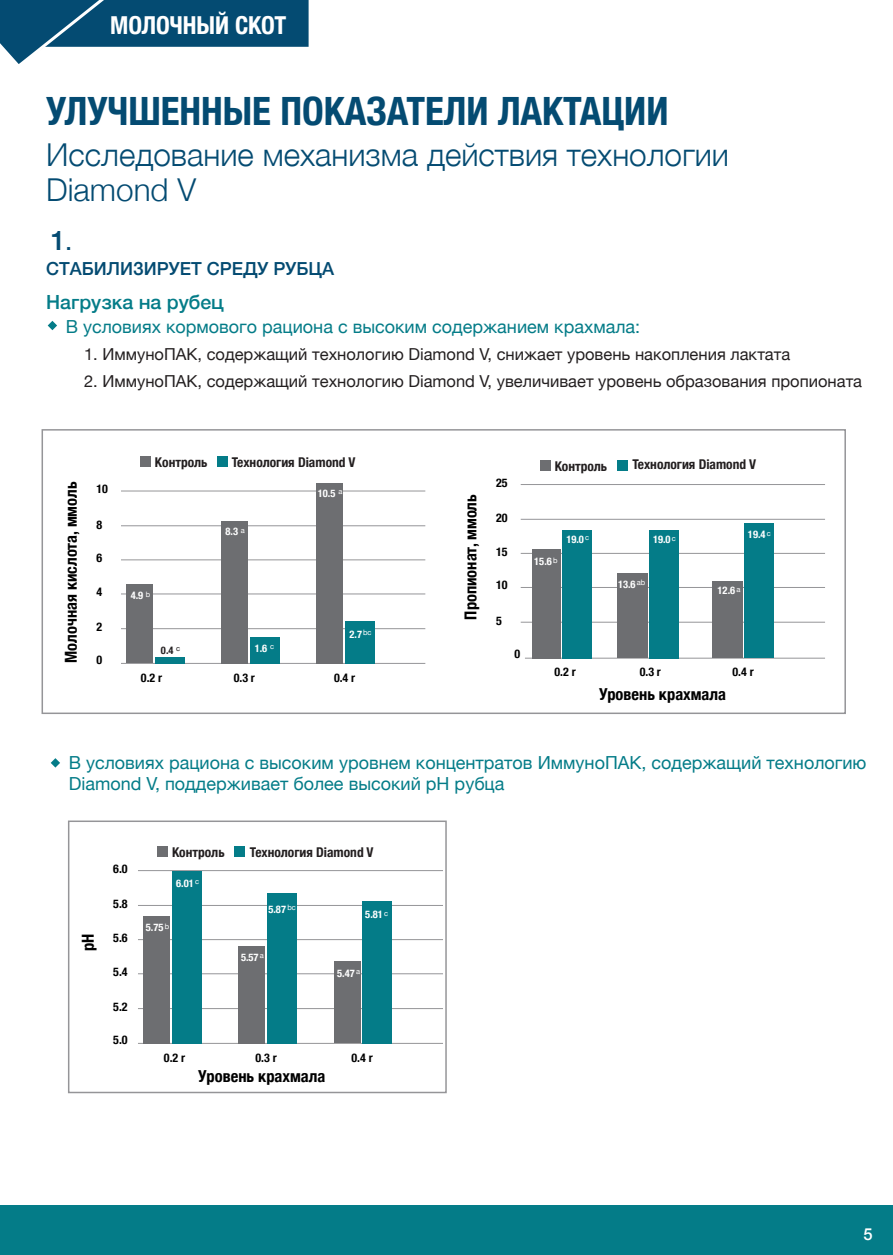
<style>
.page{position:relative;width:893px;height:1255px;background:#fff}
.page>*{position:absolute;margin:0;border:0;box-sizing:border-box;transform-origin:0 0}
.t1{font:700 condensed 39px "Helvetica Neue";color:#044b72}
.t2{font:300 31.5px/34.5px "Helvetica Neue";color:#044b72}
.t3{font:500 27px "Helvetica Neue";color:#044b72}
.t4{font:700 condensed 24.75px "Helvetica Neue";color:#fff}
.t5{font:500 19.5px "Helvetica Neue";color:#047c88}
.t6{font:18px/21px "Helvetica Neue";color:#047c88}
.t7{font:500 18px "Helvetica Neue";color:#044b72}
.t8{font:16.5px "Helvetica Neue";color:#231f20}
.t9{font:700 condensed 16.5px "Helvetica Neue";color:#000}
.t10{font:500 16.5px "Helvetica Neue";color:#fff}
.t11{font:700 condensed 13.5px "Helvetica Neue";color:#231f20}
.t12{font:700 condensed 12px "Helvetica Neue";color:#000}
.t13{font:700 condensed 10.5px "Helvetica Neue";color:#fff}
.t14{font:700 condensed 10.5px "Helvetica Neue";color:#231f20}
.s1{font-size:21px}
</style>
<div class="page">
<svg style="left:0;top:0;width:309px;height:64px"></svg>
<div style="left:0;top:1205px;width:893px;height:49px;background:#047c88"></div>
<svg style="left:48px;top:321px;width:9px;height:9px"></svg>
<svg style="left:51px;top:758px;width:9px;height:9px"></svg>
<div style="left:68px;top:820px;width:379px;height:273px;border:2px solid #959598"></div>
<hr style="left:138px;top:870px;width:305px;height:1px;background:#959598">
<hr style="left:138px;top:905px;width:305px;height:1px;background:#959598">
<hr style="left:138px;top:939px;width:305px;height:1px;background:#959598">
<hr style="left:138px;top:973px;width:305px;height:1px;background:#959598">
<hr style="left:138px;top:1008px;width:305px;height:1px;background:#959598">
<hr style="left:138px;top:1042px;width:305px;height:1px;background:#959598">
<div style="left:157px;top:845px;width:11px;height:11px;background:#6d6e71"></div>
<div style="left:234px;top:845px;width:11px;height:11px;background:#047c88"></div>
<div style="left:172px;top:870px;width:30px;height:173px;background:#047c88"></div>
<div style="left:267px;top:893px;width:30px;height:150px;background:#047c88"></div>
<div style="left:362px;top:900px;width:30px;height:143px;background:#047c88"></div>
<div style="left:143px;top:915px;width:27px;height:128px;background:#6d6e71"></div>
<div style="left:238px;top:946px;width:27px;height:97px;background:#6d6e71"></div>
<div style="left:334px;top:961px;width:27px;height:82px;background:#6d6e71"></div>
<div style="left:42px;top:429px;width:804px;height:285px;border:2px solid #959598"></div>
<hr style="left:521px;top:484px;width:304px;height:1px;background:#959598">
<hr style="left:521px;top:519px;width:304px;height:1px;background:#959598">
<hr style="left:521px;top:553px;width:304px;height:1px;background:#959598">
<hr style="left:521px;top:587px;width:304px;height:1px;background:#959598">
<hr style="left:521px;top:621px;width:304px;height:1px;background:#959598">
<hr style="left:525px;top:657px;width:300px;height:1px;background:#959598">
<div style="left:540px;top:460px;width:10px;height:10px;background:#6d6e71"></div>
<div style="left:617px;top:460px;width:10px;height:10px;background:#047c88"></div>
<div style="left:562px;top:530px;width:30px;height:128px;background:#047c88"></div>
<div style="left:649px;top:530px;width:30px;height:128px;background:#047c88"></div>
<div style="left:744px;top:523px;width:30px;height:135px;background:#047c88"></div>
<div style="left:532px;top:548px;width:28px;height:110px;background:#6d6e71"></div>
<div style="left:617px;top:573px;width:30px;height:85px;background:#6d6e71"></div>
<div style="left:713px;top:581px;width:30px;height:77px;background:#6d6e71"></div>
<hr style="left:121px;top:490px;width:304px;height:1px;background:#959598">
<hr style="left:121px;top:525px;width:304px;height:1px;background:#959598">
<hr style="left:121px;top:559px;width:304px;height:1px;background:#959598">
<hr style="left:121px;top:593px;width:304px;height:1px;background:#959598">
<hr style="left:121px;top:628px;width:304px;height:1px;background:#959598">
<hr style="left:121px;top:663px;width:304px;height:1px;background:#959598">
<div style="left:140px;top:455px;width:11px;height:11px;background:#6d6e71"></div>
<div style="left:217px;top:455px;width:11px;height:11px;background:#047c88"></div>
<div style="left:155px;top:656px;width:30px;height:7px;background:#047c88"></div>
<div style="left:250px;top:637px;width:29px;height:26px;background:#047c88"></div>
<div style="left:345px;top:620px;width:29px;height:43px;background:#047c88"></div>
<div style="left:126px;top:584px;width:27px;height:79px;background:#6d6e71"></div>
<div style="left:221px;top:521px;width:27px;height:142px;background:#6d6e71"></div>
<div style="left:316px;top:483px;width:27px;height:180px;background:#6d6e71"></div>
<h3 class="t4" style="left:110px;top:5px;width:178px">МОЛОЧНЫЙ СКОТ</h3>
<h1 class="t1" style="left:46px;top:79px;width:624px">УЛУЧШЕННЫЕ ПОКАЗАТЕЛИ ЛАКТАЦИИ</h1>
<h2 class="t2" style="left:46px;top:136px;width:684px">Исследование механизма действия технологии<br>Diamond V</h2>
<h3 class="t3" style="left:51px;top:219px;width:22px">1<span class="s1">.</span></h3>
<p class="t7" style="left:46px;top:254px;width:289px">СТАБИЛИЗИРУЕТ СРЕДУ РУБЦА</p>
<p class="t5" style="left:46px;top:286px;width:179px">Нагрузка на рубец</p>
<p class="t6" style="left:66px;top:317px;width:576px">В условиях кормового рациона с высоким содержанием крахмала:</p>
<p class="t8" style="left:84px;top:342px;width:708px">1. ИммуноПАК, содержащий технологию Diamond V, снижает уровень накопления лактата</p>
<p class="t8" style="left:84px;top:369px;width:780px">2. ИммуноПАК, содержащий технологию Diamond V, увеличивает уровень образования пропионата</p>
<p class="t9" style="left:57px;top:662px;width:182px;rotate:-90deg">Молочная кислота, ммоль</p>
<p class="t12" style="left:96px;top:479px;width:13px">10</p>
<p class="t12" style="left:96px;top:514px;width:7px">8</p>
<p class="t12" style="left:96px;top:548px;width:7px">6</p>
<p class="t12" style="left:96px;top:581px;width:7px">4</p>
<p class="t12" style="left:96px;top:616px;width:7px">2</p>
<p class="t12" style="left:96px;top:649px;width:7px">0</p>
<p class="t11" style="left:155px;top:450px;width:54px">Контроль</p>
<p class="t11" style="left:232px;top:450px;width:125px">Технология Diamond V</p>
<p class="t13" style="left:226px;top:523px;width:21px">8.3 <sup>a</sup></p>
<p class="t13" style="left:318px;top:484px;width:26px">10.5 <sup>a</sup></p>
<p class="t13" style="left:131px;top:587px;width:21px">4.9 <sup>b</sup></p>
<p class="t13" style="left:350px;top:625px;width:23px">2.7<sup>bc</sup></p>
<p class="t14" style="left:161px;top:641px;width:21px">0.4 <sup>c</sup></p>
<p class="t13" style="left:255px;top:639px;width:21px">1.6 <sup>c</sup></p>
<p class="t12" style="left:141px;top:668px;width:23px">0.2 r</p>
<p class="t12" style="left:234px;top:668px;width:23px">0.3 r</p>
<p class="t12" style="left:334px;top:668px;width:23px">0.4 r</p>
<p class="t9" style="left:457px;top:619px;width:127px;rotate:-90deg">Пропионат, ммоль</p>
<p class="t12" style="left:496px;top:472px;width:13px">25</p>
<p class="t12" style="left:496px;top:508px;width:13px">20</p>
<p class="t12" style="left:496px;top:541px;width:13px">15</p>
<p class="t12" style="left:496px;top:575px;width:13px">10</p>
<p class="t12" style="left:496px;top:610px;width:7px">5</p>
<p class="t12" style="left:514px;top:643px;width:7px">0</p>
<p class="t11" style="left:555px;top:454px;width:54px">Контроль</p>
<p class="t11" style="left:632px;top:453px;width:125px">Технология Diamond V</p>
<p class="t13" style="left:534px;top:553px;width:25px">15.6 <sup>b</sup></p>
<p class="t13" style="left:566px;top:530px;width:24px">19.0 <sup>c</sup></p>
<p class="t13" style="left:653px;top:531px;width:24px">19.0 <sup>c</sup></p>
<p class="t13" style="left:618px;top:575px;width:29px">13.6 <sup>ab</sup></p>
<p class="t13" style="left:748px;top:526px;width:24px">19.4 <sup>c</sup></p>
<p class="t13" style="left:718px;top:582px;width:24px">12.6 <sup>a</sup></p>
<p class="t12" style="left:554px;top:661px;width:23px">0.2 r</p>
<p class="t12" style="left:640px;top:661px;width:23px">0.3 r</p>
<p class="t12" style="left:732px;top:661px;width:23px">0.4 r</p>
<p class="t9" style="left:599px;top:680px;width:128px">Уровень крахмала</p>
<p class="t6" style="left:69px;top:753px;width:799px">В условиях рациона с высоким уровнем концентратов ИммуноПАК, содержащий технологию<br>Diamond V, поддерживает более высокий pH рубца</p>
<p class="t9" style="left:74px;top:950px;width:19px;rotate:-90deg">pH</p>
<p class="t12" style="left:113px;top:858px;width:16px">6.0</p>
<p class="t12" style="left:113px;top:894px;width:16px">5.8</p>
<p class="t12" style="left:113px;top:927px;width:16px">5.6</p>
<p class="t12" style="left:113px;top:961px;width:16px">5.4</p>
<p class="t12" style="left:113px;top:996px;width:16px">5.2</p>
<p class="t12" style="left:113px;top:1029px;width:16px">5.0</p>
<p class="t11" style="left:172px;top:840px;width:54px">Контроль</p>
<p class="t13" style="left:176px;top:874px;width:24px">6.01 <sup>c</sup></p>
<p class="t13" style="left:146px;top:918px;width:25px">5.75 <sup>b</sup></p>
<p class="t11" style="left:250px;top:840px;width:125px">Технология Diamond V</p>
<p class="t13" style="left:268px;top:900px;width:29px">5.87 <sup>bc</sup></p>
<p class="t13" style="left:241px;top:948px;width:24px">5.57 <sup>a</sup></p>
<p class="t13" style="left:365px;top:906px;width:24px">5.81 <sup>c</sup></p>
<p class="t13" style="left:337px;top:964px;width:24px">5.47 <sup>a</sup></p>
<p class="t12" style="left:164px;top:1047px;width:23px">0.2 r</p>
<p class="t12" style="left:255px;top:1047px;width:23px">0.3 r</p>
<p class="t12" style="left:351px;top:1047px;width:23px">0.4 r</p>
<p class="t9" style="left:198px;top:1062px;width:129px">Уровень крахмала</p>
<p class="t10" style="left:863px;top:1220px;width:11px">5</p>
</div>
